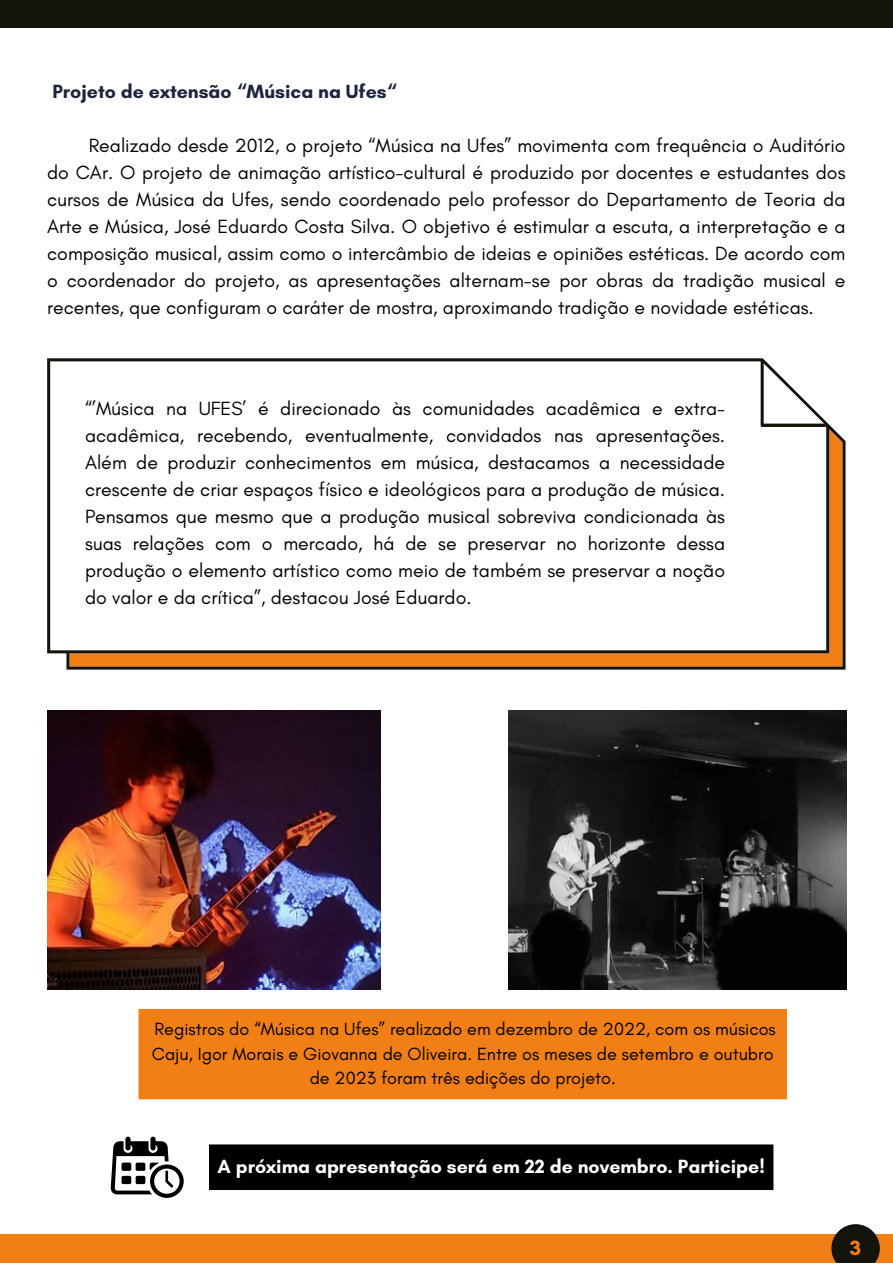
<style>
.page{position:relative;width:893px;height:1264px;background:#fff}
.page>*{position:absolute;margin:0;border:0;box-sizing:border-box;transform-origin:0 0}
.t1{font:700 21px "Glacial Indifference";color:#f17f16}
.t2{font:19.5px/27px "Glacial Indifference";color:#000;text-align:justify}
.t3{font:700 19.5px "Glacial Indifference";color:#fff}
.t4{font:700 19.5px "Glacial Indifference";color:#1b253c}
.t5{font:18px/24.8px "Glacial Indifference";color:#000;text-align:center}
</style>
<div class="page">
<div style="left:0;top:0;width:892px;height:27px;background:#15140c"></div>
<div style="left:0;top:1234px;width:892px;height:28px;background:#f17f16"></div>
<svg style="left:831px;top:1224px;width:48px;height:38px;background:#393328"></svg>
<div style="left:138px;top:1009px;width:649px;height:90px;background:#f17f16"></div>
<svg style="left:47px;top:358px;width:798px;height:311px"></svg>
<img style="left:47px;top:710px;width:333px;height:279px">
<img style="left:508px;top:710px;width:338px;height:279px">
<svg style="left:111px;top:1136px;width:73px;height:61px"></svg>
<div style="left:209px;top:1144px;width:564px;height:46px;background:#000"></div>
<p class="t4" style="left:52px;top:80px;width:345px">Projeto de extensão “Música na Ufes“</p>
<p class="t2" style="left:47px;top:132px;width:799px;text-indent:42px">Realizado desde 2012, o projeto “Música na Ufes” movimenta com frequência o Auditório do CAr. O projeto de animação artístico-cultural é produzido por docentes e estudantes dos cursos de Música da Ufes, sendo coordenado pelo professor do Departamento de Teoria da Arte e Música, José Eduardo Costa Silva. O objetivo é estimular a escuta, a interpretação e a composição musical, assim como o intercâmbio de ideias e opiniões estéticas. De acordo com o coordenador do projeto, as apresentações alternam-se por obras da tradição musical e recentes, que configuram o caráter de mostra, aproximando tradição e novidade estéticas.</p>
<p class="t2" style="left:85px;top:395px;width:641px">“’Música na UFES’ é direcionado às comunidades acadêmica e extra&shy;acadêmica, recebendo, eventualmente, convidados nas apresentações.<br>Além de produzir conhecimentos em música, destacamos a necessidade crescente de criar espaços físico e ideológicos para a produção de música.<br>Pensamos que mesmo que a produção musical sobreviva condicionada às suas relações com o mercado, há de se preservar no horizonte dessa produção o elemento artístico como meio de também se preservar a noção do valor e da crítica”, destacou José Eduardo.</p>
<p class="t5" style="left:152px;top:1016px;width:625px">Registros do “Música na Ufes” realizado em dezembro de 2022, com os músicos<br>Caju, Igor Morais e Giovanna de Oliveira. Entre os meses de setembro e outubro de 2023 foram três edições do projeto.</p>
<p class="t3" style="left:217px;top:1154px;width:549px">A próxima apresentação será em 22 de novembro. Participe!</p>
<p class="t1" style="left:849px;top:1235px;width:13px">3</p>
</div>
